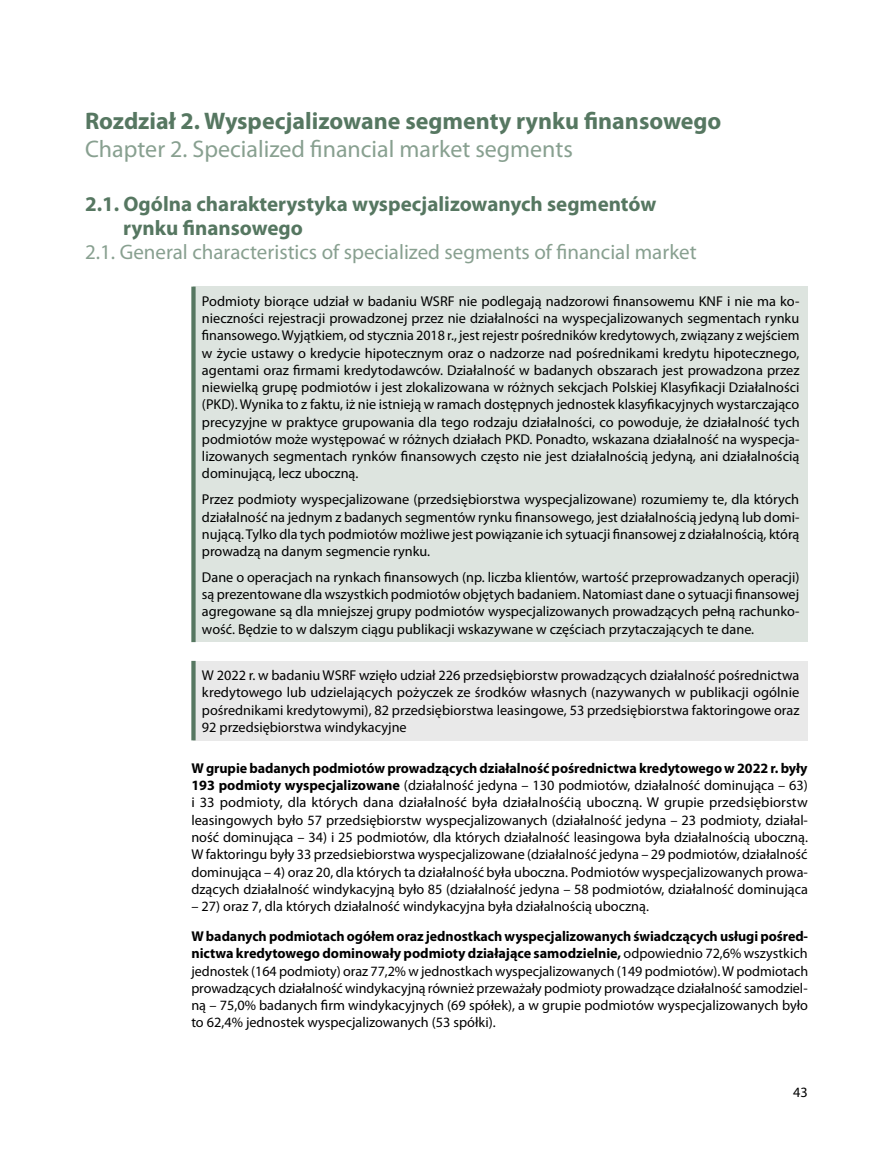
<style>
.page{position:relative;width:893px;height:1149px;background:#fff}
.page>*{position:absolute;margin:0;border:0;box-sizing:border-box;transform-origin:0 0}
.t1{font:700 24px "Myriad Pro";color:#567761}
.t2{font:24px "Myriad Pro";color:#88a090}
.t3{font:700 21px/24px "Myriad Pro";color:#567761}
.t4{font:21px "Myriad Pro";color:#88a090}
.t5{font:14.25px/17.2px "Myriad Pro";color:#000;text-align:justify}
.s1{font-weight:700}
</style>
<div class="page">
<div style="left:193px;top:286px;width:615px;height:356px;background:#dde4df"></div>
<div style="left:191px;top:286px;width:5px;height:356px;background:#567761"></div>
<div style="left:193px;top:660px;width:615px;height:80px;background:#e9e9e9"></div>
<div style="left:191px;top:660px;width:5px;height:80px;background:#567761"></div>
<h1 class="t1" style="left:85px;top:105px;width:638px">Rozdział 2. Wyspecjalizowane segmenty rynku finansowego</h1>
<h1 class="t2" style="left:85px;top:135px;width:489px">Chapter 2. Specialized financial market segments</h1>
<h2 class="t3" style="left:123px;top:191px;width:535px;text-indent:-38px">2.1. Ogólna charakterystyka wyspecjalizowanych segmentów rynku finansowego</h2>
<h2 class="t4" style="left:85px;top:239px;width:613px">2.1. General characteristics of specialized segments of financial market</h2>
<p class="t5" style="left:202px;top:292px;width:599px">Podmioty biorące udział w badaniu WSRF nie podlegają nadzorowi finansowemu KNF i nie ma ko&shy;nieczności rejestracji prowadzonej przez nie działalności na wyspecjalizowanych segmentach rynku finansowego. Wyjątkiem, od stycznia 2018 r., jest rejestr pośredników kredytowych, związany z wejściem w życie ustawy o kredycie hipotecznym oraz o nadzorze nad pośrednikami kredytu hipotecznego, agentami oraz firmami kredytodawców. Działalność w badanych obszarach jest prowadzona przez niewielką grupę podmiotów i jest zlokalizowana w różnych sekcjach Polskiej Klasyfikacji Działalności (PKD). Wynika to z faktu, iż nie istnieją w ramach dostępnych jednostek klasyfikacyjnych wystarczająco precyzyjne w praktyce grupowania dla tego rodzaju działalności, co powoduje, że działalność tych podmiotów może występować w różnych działach PKD. Ponadto, wskazana działalność na wyspecja&shy;lizowanych segmentach rynków finansowych często nie jest działalnością jedyną, ani działalnością dominującą, lecz uboczną.</p>
<p class="t5" style="left:202px;top:490px;width:599px">Przez podmioty wyspecjalizowane (przedsiębiorstwa wyspecjalizowane) rozumiemy te, dla których działalność na jednym z badanych segmentów rynku finansowego, jest działalnością jedyną lub domi&shy;nującą. Tylko dla tych podmiotów możliwe jest powiązanie ich sytuacji finansowej z działalnością, którą prowadzą na danym segmencie rynku.</p>
<p class="t5" style="left:202px;top:568px;width:599px">Dane o operacjach na rynkach finansowych (np. liczba klientów, wartość przeprowadzanych operacji) są prezentowane dla wszystkich podmiotów objętych badaniem. Natomiast dane o sytuacji finansowej agregowane są dla mniejszej grupy podmiotów wyspecjalizowanych prowadzących pełną rachunko&shy;wość. Będzie to w dalszym ciągu publikacji wskazywane w częściach przytaczających te dane.</p>
<p class="t5" style="left:202px;top:666px;width:599px">W 2022 r. w badaniu WSRF wzięło udział 226 przedsiębiorstw prowadzących działalność pośrednictwa kredytowego lub udzielających pożyczek ze środków własnych (nazywanych w publikacji ogólnie pośrednikami kredytowymi), 82 przedsiębiorstwa leasingowe, 53 przedsiębiorstwa faktoringowe oraz 92 przedsiębiorstwa windykacyjne</p>
<p class="t5" style="left:191px;top:759px;width:618px"><span class="s1">W grupie badanych podmiotów prowadzących działalność pośrednictwa kredytowego w 2022 r. były 193 podmioty wyspecjalizowane</span> (działalność jedyna – 130 podmiotów, działalność dominująca – 63) i 33 podmioty, dla których dana działalność była działalnośćią uboczną. W grupie przedsiębiorstw leasingowych było 57 przedsiębiorstw wyspecjalizowanych (działalność jedyna – 23 podmioty, działal&shy;ność dominująca – 34) i 25 podmiotów, dla których działalność leasingowa była działalnością uboczną.<br>W faktoringu były 33 przedsiebiorstwa wyspecjalizowane (działalność jedyna – 29 podmiotów, działalność dominująca – 4) oraz 20, dla których ta działalność była uboczna. Podmiotów wyspecjalizowanych prowa&shy;dzących działalność windykacyjną było 85 (działalność jedyna – 58 podmiotów, działalność dominująca</p>
<p class="t5" style="left:191px;top:897px;width:459px">– 27) oraz 7, dla których działalność windykacyjna była działalnością uboczną.</p>
<p class="t5" style="left:191px;top:927px;width:618px"><span class="s1">W badanych podmiotach ogółem oraz jednostkach wyspecjalizowanych świadczących usługi pośred&shy;nictwa kredytowego dominowały podmioty działające samodzielnie,</span> odpowiednio 72,6% wszystkich jednostek (164 podmioty) oraz 77,2% w jednostkach wyspecjalizowanych (149 podmiotów). W podmiotach prowadzących działalność windykacyjną również przeważały podmioty prowadzące działalność samodziel&shy;ną – 75,0% badanych firm windykacyjnych (69 spółek), a w grupie podmiotów wyspecjalizowanych było to 62,4% jednostek wyspecjalizowanych (53 spółki).</p>
<p class="t5" style="left:793px;top:1082px;width:16px">43</p>
</div>
